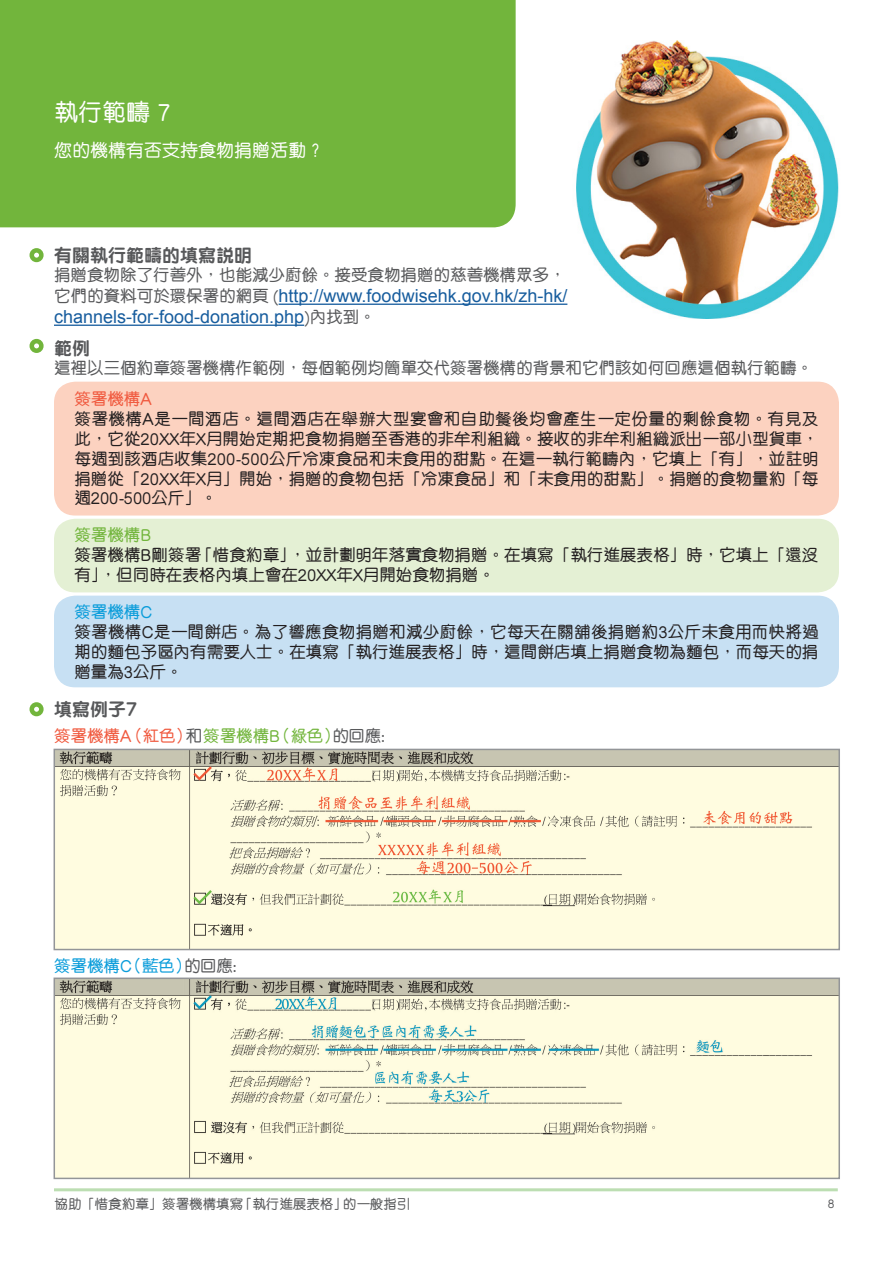
<style>
.page{position:relative;width:893px;height:1263px;background:#fff}
.page>*{position:absolute;margin:0;border:0;box-sizing:border-box;transform-origin:0 0}
.t1{font:500 24px "M Yuen";color:#fff}
.t2{font:18px/21px "Arial";color:#175d9e}
.t3{font:800 18px "M Yuen";color:#57585a}
.t4{font:500 18px "M Yuen";color:#fff}
.t5{font:500 16.5px/19.8px "M Yuen";color:#231f20;text-align:justify}
.t6{font:500 16.5px "M Yuen";color:#57585a}
.t7{font:500 16.5px "M Yuen";color:#f0593e}
.t8{font:500 16.5px "M Yuen";color:#099cda}
.t9{font:500 16.5px "M Yuen";color:#72b53c}
.t10{font:500 13.5px "M Yuen";color:#57585a}
.t11{font:500 12px "M Yuen";color:#57585a}
.s1{font-family:"M Yuen";font-weight:500;font-size:16.5px;color:#57585a}
.s2{color:#57585a}
.s3{color:#72b53c}
</style>
<div class="page">
<hr style="left:54px;top:1188px;width:784px;height:3px;background:#bcdeb2">
<img style="left:557px;top:41px;width:282px;height:278px">
<img style="left:57px;top:752px;width:780px;height:195px">
<div style="left:54px;top:749px;width:786px;height:201px;border:2px solid #939598"></div>
<img style="left:57px;top:980px;width:780px;height:196px">
<div style="left:54px;top:977px;width:786px;height:202px;border:2px solid #939598"></div>
<div style="left:0;top:0;width:516px;height:227px;background:#72b53c"></div>
<div style="left:30px;top:339px;width:14px;height:14px;border:4px solid #72b53c;border-radius:50%"></div>
<div style="left:30px;top:702px;width:14px;height:14px;border:4px solid #72b53c;border-radius:50%"></div>
<div style="left:54px;top:382px;width:785px;height:133px;background:#fcd2c0;border-radius:21px"></div>
<div style="left:54px;top:519px;width:785px;height:73px;background:#e4f0d4;border-radius:21px"></div>
<div style="left:54px;top:596px;width:785px;height:91px;background:#c7e0f3;border-radius:21px"></div>
<hr style="left:279px;top:304px;width:288px;height:1px;background:#175d9e">
<hr style="left:54px;top:325px;width:250px;height:1px;background:#175d9e">
<div style="left:30px;top:248px;width:14px;height:14px;border:4px solid #72b53c;border-radius:50%"></div>
<p class="t1" style="left:54px;top:100px;width:118px">執行範疇 7</p>
<p class="t4" style="left:54px;top:141px;width:271px">您的機構有否支持食物捐贈活動？</p>
<p class="t3" style="left:54px;top:245px;width:199px">有關執行範疇的填寫說明</p>
<p class="t6" style="left:54px;top:266px;width:513px">捐贈食物除了行善外，也能減少廚餘。接受食物捐贈的慈善機構眾多，</p>
<p class="t2" style="left:54px;top:286px;width:515px"><span class="s1">它們的資料可於環保署的網頁 (</span>http://www.foodwisehk.gov.hk/zh-hk/ channels-for-food-donation.php<span class="s1">)內找到。</span></p>
<p class="t3" style="left:54px;top:338px;width:37px">範例</p>
<p class="t6" style="left:54px;top:359px;width:760px">這裡以三個約章簽署機構作範例，每個範例均簡單交代簽署機構的背景和它們該如何回應這個執行範疇。</p>
<p class="t7" style="left:74px;top:391px;width:79px">簽署機構A</p>
<p class="t5" style="left:74px;top:410px;width:746px">簽署機構A是一間酒店。這間酒店在舉辦大型宴會和自助餐後均會產生一定份量的剩餘食物。有見及此，它從20XX年X月開始定期把食物捐贈至香港的非牟利組織。接收的非牟利組織派出一部小型貨車，每週到該酒店收集200-500公斤冷凍食品和未食用的甜點。在這一執行範疇內，它填上「有」，並註明捐贈從「20XX年X月」開始，捐贈的食物包括「冷凍食品」和「未食用的甜點」。捐贈的食物量約「每週200-500公斤」。</p>
<p class="t9" style="left:74px;top:526px;width:79px">簽署機構B</p>
<p class="t5" style="left:74px;top:546px;width:745px">簽署機構B剛簽署「惜食約章」，並計劃明年落實食物捐贈。在填寫「執行進展表格」時，它填上「還沒有」，但同時在表格內填上會在20XX年X月開始食物捐贈。</p>
<p class="t8" style="left:74px;top:603px;width:79px">簽署機構C</p>
<p class="t5" style="left:74px;top:623px;width:746px">簽署機構C是一間餅店。為了響應食物捐贈和減少廚餘，它每天在關舖後捐贈約3公斤未食用而快將過期的麵包予區內有需要人士。在填寫「執行進展表格」時，這間餅店填上捐贈食物為麵包，而每天的捐贈量為3公斤。</p>
<p class="t3" style="left:54px;top:700px;width:84px">填寫例子7</p>
<p class="t7" style="left:54px;top:727px;width:333px">簽署機構A（紅色）<span class="s2">和</span><span class="s3">簽署機構B（綠色）</span><span class="s2">的回應:</span></p>
<p class="t8" style="left:54px;top:957px;width:185px">簽署機構C（藍色）<span class="s2">的回應:</span></p>
<p class="t10" style="left:54px;top:1197px;width:358px">協助「惜食約章」簽署機構填寫「執行進展表格」的一般指引</p>
<p class="t11" style="left:828px;top:1197px;width:8px">8</p>
</div>
